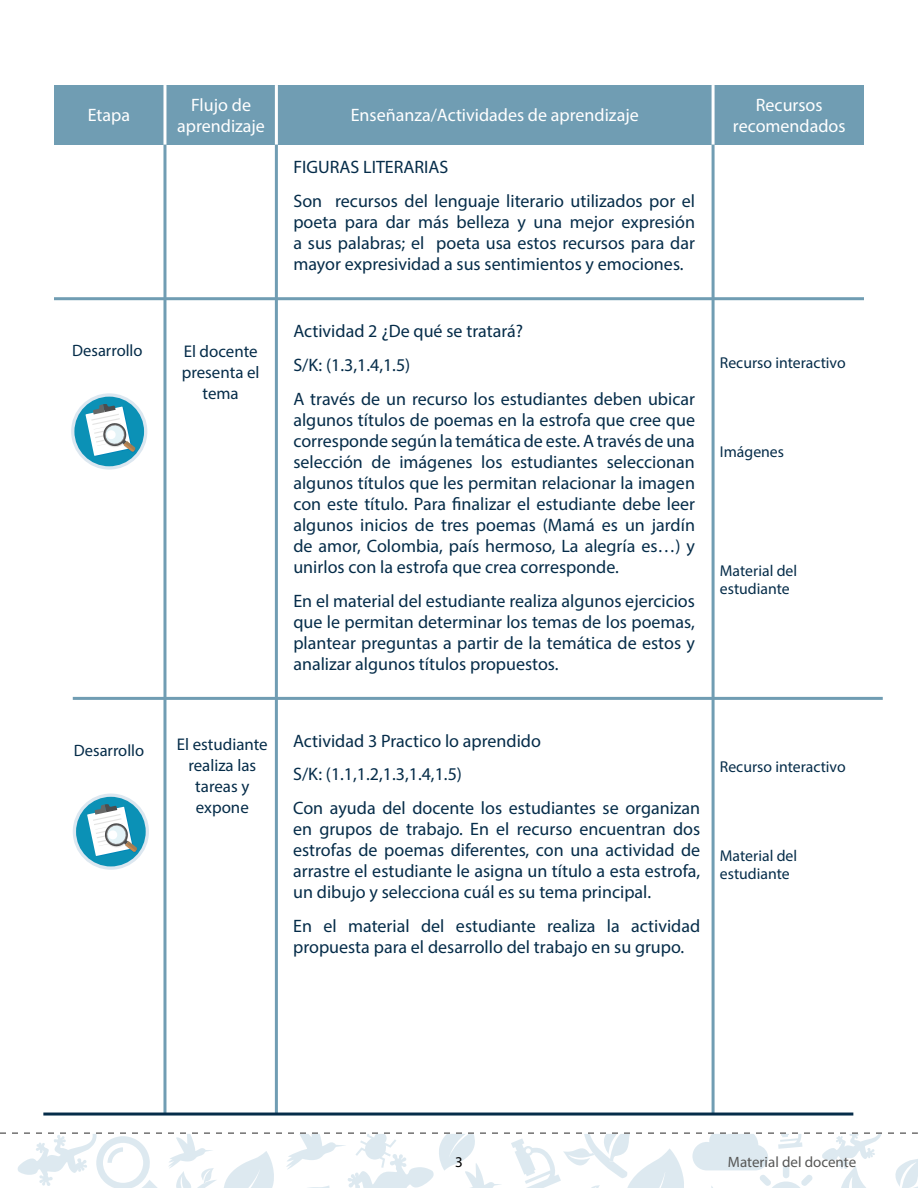
<style>
.page{position:relative;width:918px;height:1188px;background:#fff}
.page>*{position:absolute;margin:0;border:0;box-sizing:border-box;transform-origin:0 0}
.t1{font:18px/21px "Myriad Pro";color:#052c49}
.t2{font:18px/21px "Myriad Pro";color:#fff;text-align:center}
.t3{font:16.95px/21px "Myriad Pro";color:#052c49;text-align:center}
.t4{font:16.5px "Myriad Pro";color:#052c49}
.t5{font:15.75px/18px "Myriad Pro";color:#052c49}
.t6{font:15px "Myriad Pro";color:#575756}
.t7{font:15px "Myriad Pro";color:#000}
</style>
<div class="page">
<svg style="left:0;top:1132px;width:918px;height:56px"></svg>
<div style="left:54px;top:85px;width:810px;height:60px;background:#709db3"></div>
<hr style="left:163px;top:85px;width:3px;height:60px;background:#fff">
<hr style="left:275px;top:85px;width:3px;height:60px;background:#fff">
<hr style="left:712px;top:85px;width:3px;height:60px;background:#fff">
<hr style="left:163px;top:145px;width:3px;height:969px;background:#709db3">
<hr style="left:275px;top:145px;width:3px;height:969px;background:#709db3">
<hr style="left:712px;top:145px;width:3px;height:969px;background:#709db3">
<hr style="left:43px;top:1113px;width:810px;height:3px;background:#052c49">
<hr style="left:54px;top:297px;width:810px;height:3px;background:#709db3">
<hr style="left:73px;top:697px;width:810px;height:3px;background:#709db3">
<svg style="left:71px;top:393px;width:76px;height:77px"></svg>
<div style="left:74px;top:397px;width:70px;height:69px;background:#0b91b6;border-radius:50%"></div>
<svg style="left:86px;top:404px;width:50px;height:53px"></svg>
<svg style="left:73px;top:794px;width:76px;height:76px"></svg>
<div style="left:76px;top:797px;width:70px;height:69px;background:#0b91b6;border-radius:50%"></div>
<svg style="left:87px;top:804px;width:51px;height:53px"></svg>
<p class="t2" style="left:88px;top:105px;width:44px">Etapa</p>
<p class="t2" style="left:177px;top:94px;width:89px">Flujo de aprendizaje</p>
<p class="t2" style="left:733px;top:94px;width:114px">Recursos recomendados</p>
<p class="t2" style="left:351px;top:105px;width:290px">Enseñanza/Actividades de aprendizaje</p>
<p class="t1" style="left:293px;top:150px;width:403px;line-height:33.8px">FIGURAS LITERARIAS<br>Son recursos del lenguaje literario utilizados por el</p>
<p class="t1" style="left:293px;top:211px;width:403px;text-align:justify">poeta para dar más belleza y una mejor expresión a sus palabras; el poeta usa estos recursos para dar mayor expresividad a sus sentimientos y emociones.</p>
<p class="t4" style="left:72px;top:340px;width:72px">Desarrollo</p>
<p class="t3" style="left:182px;top:340px;width:79px">El docente presenta el tema</p>
<p class="t4" style="left:74px;top:740px;width:72px">Desarrollo</p>
<p class="t3" style="left:177px;top:733px;width:92px">El estudiante realiza las tareas y expone</p>
<p class="t1" style="left:293px;top:314px;width:403px;line-height:33.8px">Actividad 2 ¿De qué se tratará?<br>S/K: (1.3,1.4,1.5)<br>A través de un recurso los estudiantes deben ubicar</p>
<p class="t1" style="left:293px;top:409px;width:403px;text-align:justify">algunos títulos de poemas en la estrofa que cree que corresponde según la temática de este. A través de una selección de imágenes los estudiantes seleccionan algunos títulos que les permitan relacionar la imagen con este título. Para finalizar el estudiante debe leer algunos inicios de tres poemas (Mamá es un jardín de amor, Colombia, país hermoso, La alegría es…) y unirlos con la estrofa que crea corresponde.</p>
<p class="t1" style="left:293px;top:590px;width:403px;text-align:justify">En el material del estudiante realiza algunos ejercicios que le permitan determinar los temas de los poemas, plantear preguntas a partir de la temática de estos y analizar algunos títulos propuestos.</p>
<p class="t5" style="left:720px;top:353px;width:127px">Recurso interactivo</p>
<p class="t5" style="left:720px;top:442px;width:66px">Imágenes</p>
<p class="t5" style="left:720px;top:561px;width:79px">Material del estudiante</p>
<p class="t1" style="left:293px;top:723px;width:409px;line-height:33.8px">Actividad 3 Practico lo aprendido<br>S/K: (1.1,1.2,1.3,1.4,1.5)<br>Con ayuda del docente los estudiantes se organizan</p>
<p class="t1" style="left:293px;top:818px;width:409px;text-align:justify">en grupos de trabajo. En el recurso encuentran dos estrofas de poemas diferentes, con una actividad de arrastre el estudiante le asigna un título a esta estrofa, un dibujo y selecciona cuál es su tema principal.</p>
<p class="t1" style="left:293px;top:915px;width:409px">En el material del estudiante realiza la actividad propuesta para el desarrollo del trabajo en su grupo.</p>
<p class="t5" style="left:720px;top:758px;width:127px">Recurso interactivo</p>
<p class="t5" style="left:720px;top:847px;width:79px">Material del estudiante</p>
<p class="t7" style="left:455px;top:1153px;width:9px">3</p>
<p class="t6" style="left:728px;top:1152px;width:130px">Material del docente</p>
</div>
